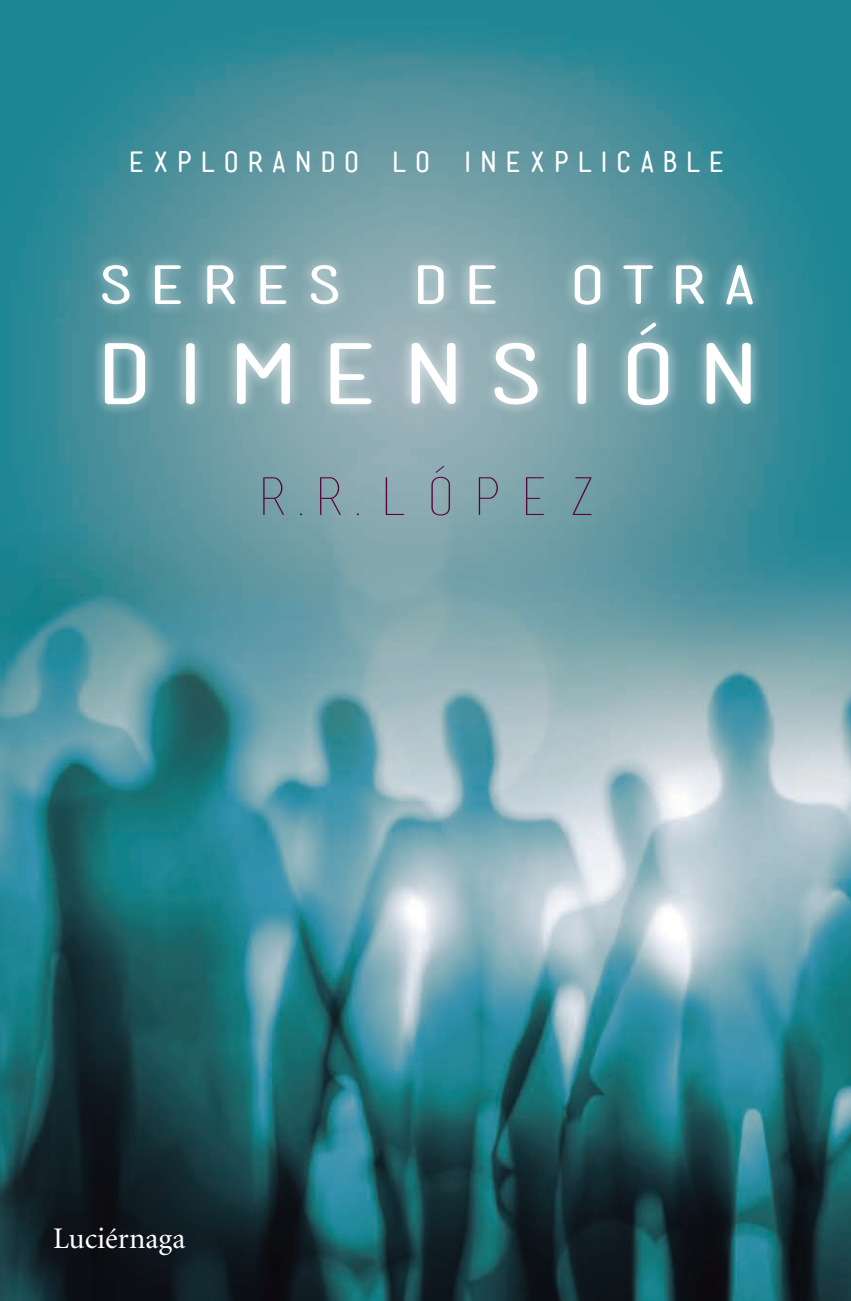
<style>
.page{position:relative;width:851px;height:1301px;background:#fff}
.page>*{position:absolute;margin:0;border:0;box-sizing:border-box;transform-origin:0 0}
.t1{font:82px "Mensch";letter-spacing:.19em;color:#fff;scale:1.48 1}
.t2{font:52px "Mensch";letter-spacing:.2em;color:#fff;scale:1.48 1}
.t3{font:100 52px "Mensch";letter-spacing:.27em;color:#5a043f;scale:1.22 1}
.t4{font:30px "Minion";color:#fff}
.t5{font:28px "Mensch";letter-spacing:.235em;color:#fff;scale:1.22 1}
</style>
<div class="page">
<img style="left:0;top:0;width:850px;height:1301px">
<div style="left:90px;top:252px;width:674px;height:166px;background:#fff;opacity:.75"></div>
<svg style="left:434px;top:465px;width:11px;height:9px"></svg>
<svg style="left:622px;top:305px;width:52px;height:49px;background:#76a4ac"></svg>
<p class="t5" style="left:128px;top:145px;width:490px">EXPLORANDO LO INEXPLICABLE</p>
<h2 class="t2" style="left:97px;top:253px;width:167px">SERES</h2>
<h2 class="t2" style="left:411px;top:253px;width:62px">DE</h2>
<h2 class="t2" style="left:569px;top:253px;width:127px">OTRA</h2>
<h1 class="t1" style="left:94px;top:325px;width:450px">DIMENSION</h1>
<h2 class="t3" style="left:257px;top:467px;width:280px">R.R.LOPEZ</h2>
<p class="t4" style="left:53px;top:1224px;width:134px">Luciérnaga</p>
</div>
